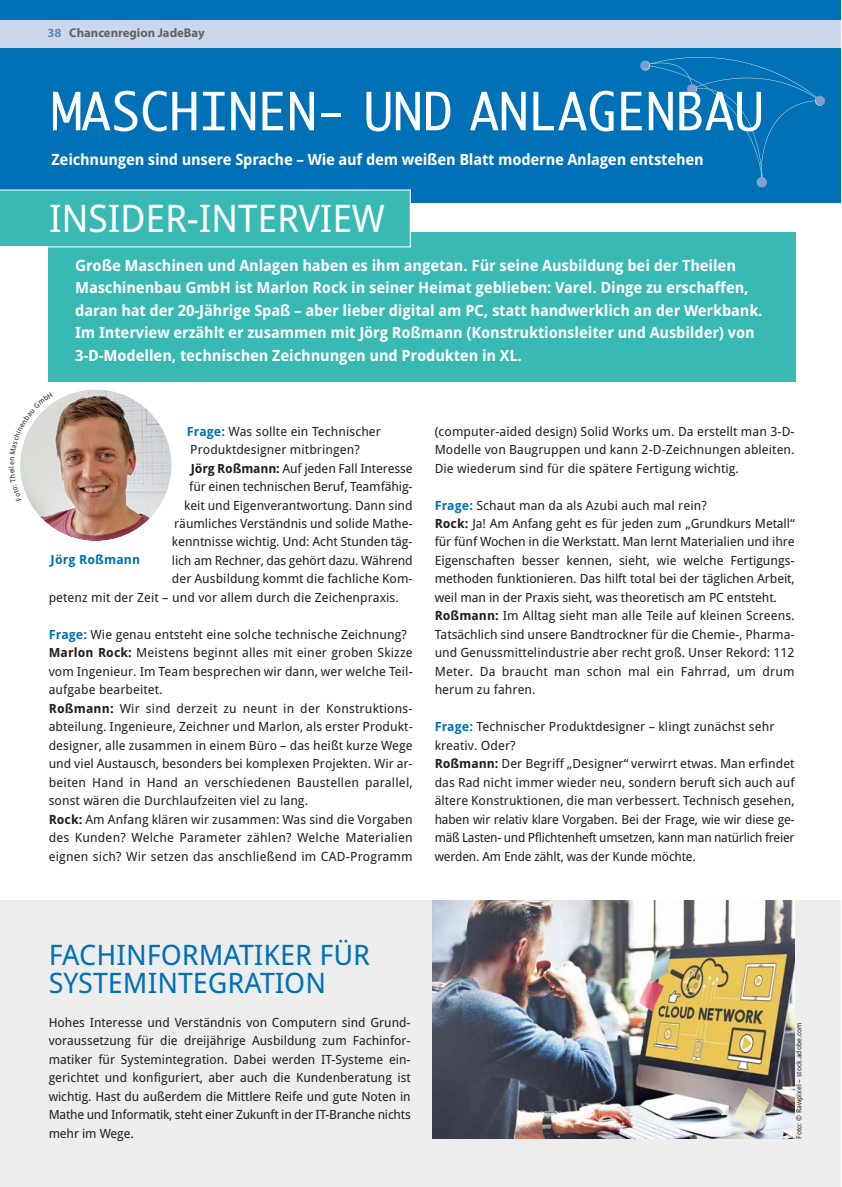
<style>
.page{position:relative;width:842px;height:1187px;background:#fff}
.page>*{position:absolute;margin:0;border:0;box-sizing:border-box;transform-origin:0 0}
.t1{font:50.7px "Monaco";letter-spacing:-.015em;color:#fff}
.t2{font:38.1px "Droid Sans";letter-spacing:-.005em;color:#fff}
.t3{font:28.2px/28.2px "Droid Sans";color:#0071b7}
.t4{font:700 15.45px/22.5px "Droid Sans";letter-spacing:-.01em;color:#fff}
.t5{font:12.75px/18.5px "Droid Sans";letter-spacing:.005em;color:#231f20}
.t6{font:12.75px "Droid Sans";letter-spacing:-.015em;color:#231f20}
.t7{font:700 12.75px "Myriad Pro";color:#636466}
.t8{font:700 12.75px "Droid Sans";letter-spacing:.01em;color:#0071b7}
.t9{font:7.05px "Droid Sans";letter-spacing:.005em;color:#231f20}
.s1{color:#5a89c5}
.s2{font-weight:700;color:#0071b7}
.s3{font-weight:700}
</style>
<div class="page">
<div style="left:1px;top:900px;width:839px;height:286px;background:#ededee"></div>
<img style="left:432px;top:900px;width:362px;height:238px">
<div style="left:49px;top:232px;width:746px;height:150px;background:#39b9b4"></div>
<div style="left:1px;top:0;width:839px;height:203px;background:#0071b7"></div>
<div style="left:1px;top:189px;width:410px;height:58px;background:#39b9b4"></div>
<img style="left:710px;top:90px;width:51px;height:87px">
<div style="left:1px;top:20px;width:839px;height:28px;background:#cdd7ec"></div>
<img style="left:20px;top:389px;width:152px;height:152px">
<p class="t7" style="left:47px;top:27px;width:159px"><span class="s1">38</span> Chancenregion JadeBay</p>
<h1 class="t1" style="left:52px;top:83px;width:714px">MASCHINEN- UND ANLAGENBAU</h1>
<p class="t4" style="left:52px;top:150px;width:653px">Zeichnungen sind unsere Sprache – Wie auf dem weißen Blatt moderne Anlagen entstehen</p>
<h2 class="t2" style="left:49px;top:203px;width:337px">INSIDER-INTERVIEW</h2>
<p class="t4" style="left:75px;top:255px;width:689px">Große Maschinen und Anlagen haben es ihm angetan. Für seine Ausbildung bei der Theilen Maschinenbau GmbH ist Marlon Rock in seiner Heimat geblieben: Varel. Dinge zu erschaffen, daran hat der 20-Jährige Spaß – aber lieber digital am PC, statt handwerklich an der Werkbank.<br>Im Interview erzählt er zusammen mit Jörg Roßmann (Konstruktionsleiter und Ausbilder) von 3-D-Modellen, technischen Zeichnungen und Produkten in XL.</p>
<p class="t5" style="left:187px;top:423px;width:196px"><span class="s2">Frage:</span> Was sollte ein Technischer</p>
<p class="t5" style="left:190px;top:441px;width:171px">Produkt designer mitbringen?</p>
<p class="t5" style="left:191px;top:460px;width:223px"><span class="s3">Jörg Roßmann:</span> Auf jeden Fall In teresse</p>
<p class="t5" style="left:189px;top:478px;width:225px">für einen technischen Beruf, Teamfähig -</p>
<p class="t5" style="left:184px;top:497px;width:230px">keit und Eigenverantwortung. Dann sind</p>
<p class="t5" style="left:174px;top:515px;width:240px">räumliches Ver ständnis und solide Mathe-</p>
<p class="t5" style="left:172px;top:534px;width:242px">kenntnisse wichtig. Und: Acht Stunden täg -</p>
<p class="t6" style="left:172px;top:555px;width:242px">lich am Rechner, das gehört dazu. Wäh rend</p>
<p class="t5" style="left:172px;top:571px;width:242px">der Ausbildung kommt die fachliche Kom-</p>
<p class="t5" style="left:49px;top:589px;width:351px">petenz mit der Zeit – und vor allem durch die Zeichenpraxis.</p>
<p class="t5" style="left:49px;top:626px;width:365px"><span class="s2">Frage:</span> Wie genau entsteht eine solche technische Zeichnung?<br><span class="s3">Marlon Rock:</span> Meistens beginnt alles mit einer groben Skizze vom Ingenieur. Im Team besprechen wir dann, wer welche Teil&shy;aufgabe bearbeitet.<br><span class="s3">Roßmann:</span> Wir sind derzeit zu neunt in der Konstruktions&shy;abteilung. Ingenieure, Zeichner und Marlon, als erster Produkt&shy;designer, alle zusammen in einem Büro – das heißt kurze Wege und viel Austausch, besonders bei komplexen Projekten. Wir ar&shy;beiten Hand in Hand an verschiedenen Baustellen parallel, sonst wären die Durchlaufzeiten viel zu lang.<br><span class="s3">Rock:</span> Am Anfang klären wir zusammen: Was sind die Vorgaben des Kunden? Welche Parameter zählen? Welche Materialien eignen sich? Wir setzen das anschließend im CAD-Programm</p>
<p class="t8" style="left:51px;top:555px;width:91px">Jörg Roßmann</p>
<p class="t5" style="left:434px;top:423px;width:361px;text-align:justify">(computer-aided design) Solid Works um. Da erstellt man 3-D-Modelle von Baugruppen und kann 2-D-Zeichnungen ableiten.<br>Die wiederum sind für die spätere Fertigung wichtig.</p>
<p class="t5" style="left:434px;top:497px;width:361px"><span class="s2">Frage:</span> Schaut man da als Azubi auch mal rein?<br><span class="s3">Rock:</span> Ja! Am Anfang geht es für jeden zum „Grundkurs Metall“ für fünf Wochen in die Werkstatt. Man lernt Materialien und ihre Eigenschaften besser kennen, sieht, wie welche Fertigungs&shy;methoden funktionieren. Das hilft total bei der täglichen Arbeit, weil man in der Praxis sieht, was theoretisch am PC entsteht.<br><span class="s3">Roßmann:</span> Im Alltag sieht man alle Teile auf kleinen Screens.<br>Tatsächlich sind unsere Bandtrockner für die Chemie-, Pharma&shy;und Genussmittelindustrie aber recht groß. Unser Rekord: 112<br>Meter. Da braucht man schon mal ein Fahrrad, um drum herum zu fahren.</p>
<p class="t5" style="left:434px;top:718px;width:361px"><span class="s2">Frage:</span> Technischer Produktdesigner – klingt zunächst sehr kreativ. Oder?<br><span class="s3">Roßmann:</span> Der Begriff „Designer“ verwirrt etwas. Man erfindet das Rad nicht immer wieder neu, sondern beruft sich auch auf ältere Konstruktionen, die man verbessert. Technisch gesehen, haben wir relativ klare Vorgaben. Bei der Frage, wie wir diese ge&shy;mäß Lasten- und Pflichtenheft umsetzen, kann man natürlich freier werden. Am Ende zählt, was der Kunde möchte.</p>
<h3 class="t3" style="left:49px;top:943px;width:323px">FACHINFORMATIKER FÜR<br>SYSTEMINTEGRATION</h3>
<p class="t5" style="left:49px;top:1014px;width:363px;text-align:justify">Hohes Interesse und Verständnis von Computern sind Grund&shy;voraussetzung für die dreijährige Ausbildung zum Fachinfor&shy;matiker für Systemintegration. Dabei werden IT-Systeme ein&shy;gerichtet und konfiguriert, aber auch die Kundenberatung ist wichtig. Hast du außerdem die Mittlere Reife und gute Noten in Mathe und Informatik, steht einer Zukunft in der IT-Branche nichts mehr im Wege.</p>
<p class="t9" style="left:796px;top:1138px;width:118px;rotate:-90deg">Foto: © Rawpixel – stock.adobe.com</p>
</div>
